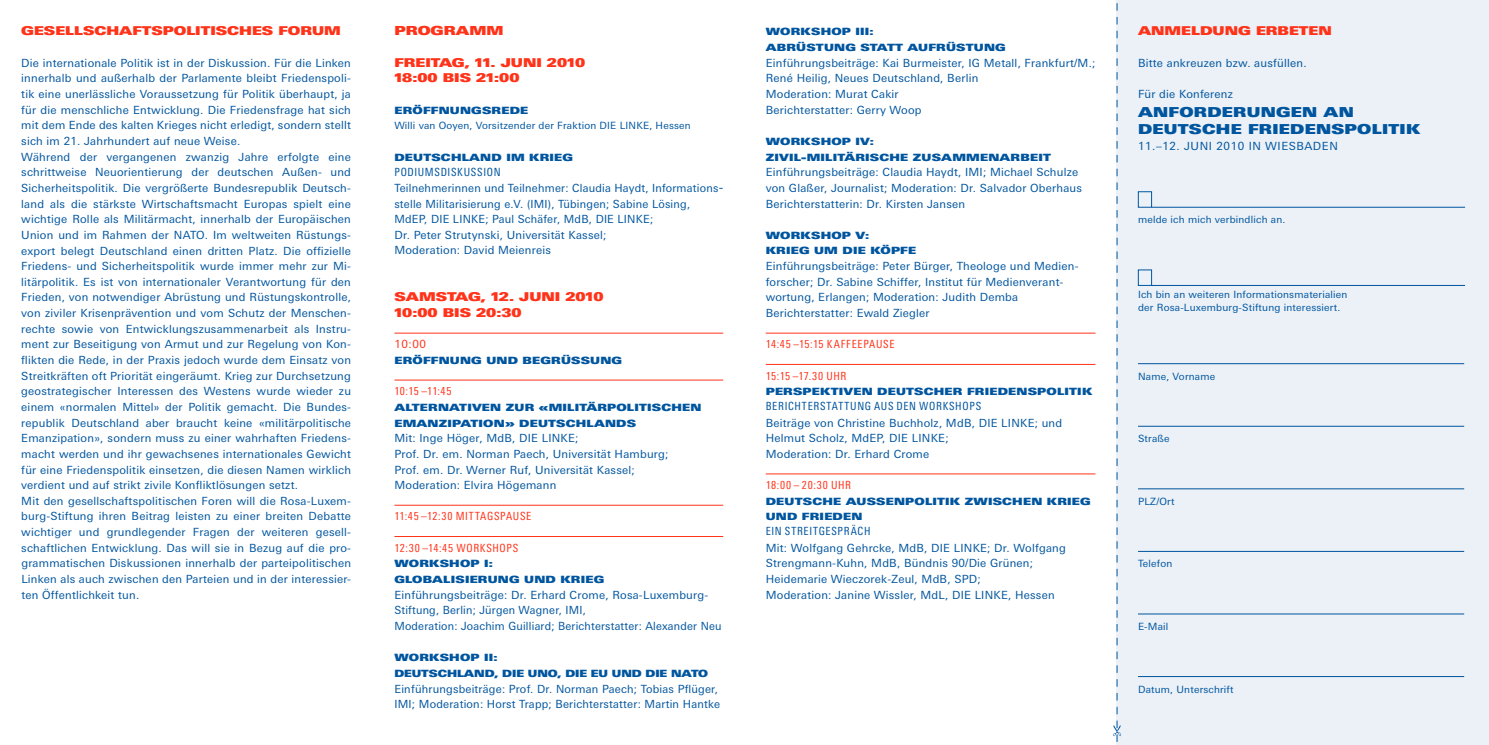
<style>
.page{position:relative;width:1489px;height:745px;background:#fff}
.page>*{position:absolute;margin:0;border:0;box-sizing:border-box;transform-origin:0 0}
.t1{font:13.75px/16.9px "Linotype Univers Extd X Black";letter-spacing:.02em;color:#00559f}
.t2{font:12.5px "Linotype Univers Extd X Black";color:#ff3319}
.t3{font:12.25px/15.6px "Linotype Univers Extd X Black";color:#ff3319}
.t4{font:11.25px/15.6px "Linotype Univers Basic";letter-spacing:.02em;color:#00559f}
.t5{font:condensed 11.25px "Linotype Univers";letter-spacing:.06em;color:#ff3319}
.t6{font:condensed 11.25px "Linotype Univers";letter-spacing:.06em;color:#00559f}
.t7{font:11.25px "Linotype Univers Basic";letter-spacing:.05em;color:#00559f}
.t8{font:11.25px "Linotype Univers Basic";color:#ff3319}
.t9{font:10px/15.6px "Linotype Univers Extd X Black";letter-spacing:.02em;color:#00559f}
.t10{font:10px/12.5px "Linotype Univers Basic";letter-spacing:.02em;color:#00559f}
.t11{font:10px/15.6px "Linotype Univers Extd X Black";letter-spacing:-.01em;color:#00559f}
.t12{font:10px "Linotype Univers Extd X Black";letter-spacing:.02em;color:#00559f;scale:.96 1}
</style>
<div class="page">
<div style="left:1116px;top:0;width:372px;height:744px;background:#ebf1f7"></div>
<hr style="left:394px;top:332px;width:329px;height:1px;background:#ff3319">
<hr style="left:394px;top:379px;width:329px;height:1px;background:#ff3319">
<hr style="left:394px;top:504px;width:329px;height:1px;background:#ff3319">
<hr style="left:394px;top:536px;width:329px;height:1px;background:#ff3319">
<hr style="left:765px;top:332px;width:330px;height:1px;background:#ff3319">
<hr style="left:765px;top:364px;width:330px;height:1px;background:#ff3319">
<hr style="left:765px;top:473px;width:330px;height:1px;background:#ff3319">
<div style="left:1137px;top:191px;width:14px;height:16px;border:1px solid #00559f"></div>
<hr style="left:1151px;top:207px;width:313px;height:1px;background:#00559f">
<hr style="left:1151px;top:285px;width:313px;height:1px;background:#00559f">
<hr style="left:1137px;top:363px;width:326px;height:1px;background:#00559f">
<hr style="left:1137px;top:425px;width:326px;height:1px;background:#00559f">
<hr style="left:1137px;top:488px;width:326px;height:1px;background:#00559f">
<hr style="left:1137px;top:550px;width:326px;height:1px;background:#00559f">
<hr style="left:1137px;top:613px;width:326px;height:1px;background:#00559f">
<hr style="left:1137px;top:675px;width:326px;height:1px;background:#00559f">
<svg style="left:1113px;top:3px;width:7px;height:739px"></svg>
<p class="t3" style="left:21px;top:23px;width:321px">GESELLSCHAFTSPOLITISCHES FORUM</p>
<p class="t4" style="left:21px;top:55px;width:331px">Die internationale Politik ist in der Diskussion. Für die Linken innerhalb und außerhalb der Parlamente bleibt Friedenspoli&shy;tik eine unerlässliche Voraussetzung für Politik überhaupt, ja für die menschliche Entwicklung. Die Friedensfrage hat sich mit dem Ende des kalten Krieges nicht erledigt, sondern stellt sich im 21. Jahrhundert auf neue Weise.<br>Während der vergangenen zwanzig Jahre erfolgte eine schrittweise Neuorientierung der deutschen Außen- und Sicherheitspolitik. Die vergrößerte Bundesrepublik Deutsch&shy;land als die stärkste Wirtschaftsmacht Europas spielt eine wichtige Rolle als M ilitärmacht, innerhalb der Europäischen U nion und im Rahmen der NATO</p>
<p class="t4" style="left:21px;top:227px;width:331px;text-indent:184px">. I m weltweiten Rüstungs&shy;export belegt Deutschland einen dritten Platz. Die offizielle Friedens- und Sicherheitspolitik wurde immer mehr zur M i&shy;litärpolitik. Es ist von internationaler Verantwortung für den Frieden, von notwendiger Abrüstung und Rüstungskontrolle, von ziviler Krisenprävention und vom Schutz der Menschen&shy;rechte sowie von Entwicklungszusammenarbeit als I nstru&shy;ment zur Beseitigung von Armut und zur Regelung von Kon&shy;flikten die Rede, in der Praxis jedoch wurde dem Einsatz von Streitkräften oft Priorität eingeräumt. Krieg zur Durchsetzung geostrategischer I nteressen des Westens wurde wieder zu einem «normalen M ittel» der Politik gemacht. Die Bundes&shy;republik Deutschland aber braucht keine «militärpolitische Emanzipation», sondern muss zu einer wahrhaften Friedens&shy;macht werden und ihr gewachsenes internationales Gewicht für eine Friedenspolitik einsetzen, die diesen Namen wirklich verdient und auf strikt zivile Konfliktlösungen setzt.<br>M it den gesellschaftspolitischen Foren will die Rosa-Luxem&shy;burg-Stiftung ihren Beitrag leisten zu einer breiten Debatte wichtiger und grundlegender Fragen der weiteren gesell&shy;schaftlichen Entwicklung. Das will sie in Bezug auf die pro&shy;grammatischen Diskussionen innerhalb der parteipolitischen Linken als auch zwischen den Parteien und in der interessier&shy;ten Öffentlichkeit tun.</p>
<p class="t2" style="left:394px;top:23px;width:111px">PROGRAMM</p>
<p class="t3" style="left:394px;top:54px;width:192px">FREITAG, 11. JUNI 2010<br>18:00 BIS 21:00</p>
<p class="t9" style="left:394px;top:102px;width:135px">ERÖFFNUNGSREDE</p>
<p class="t10" style="left:394px;top:119px;width:212px">Willi van Ooyen, Vorsitzender der Fraktion DIE</p>
<p class="t10" style="left:619px;top:119px;width:73px">LIN KE, Hessen</p>
<p class="t9" style="left:394px;top:149px;width:179px">DEUTSCHLAND IM KRIEG</p>
<p class="t6" style="left:394px;top:165px;width:108px">PODIUMSDISKUSSION</p>
<p class="t4" style="left:394px;top:180px;width:329px">Teilnehmerinnen und Teilnehmer: Claudia Haydt, I nformations&shy;stelle M ilitarisierung e.V. (IMI), Tübingen; Sabine Lösing,<br>MdEP, DIE</p>
<p class="t4" style="left:453px;top:211px;width:150px">LIN KE; Paul Schäfer, M dB, DIE</p>
<p class="t4" style="left:617px;top:211px;width:37px">LIN KE;</p>
<p class="t4" style="left:394px;top:227px;width:213px">Dr. Peter Strutynski, U niversität Kassel;<br>Moderation: David Meienreis</p>
<p class="t3" style="left:394px;top:289px;width:211px">SAMSTAG, 12. JUNI 2010<br>10:00 BIS 20:30</p>
<p class="t8" style="left:394px;top:337px;width:33px">10:00</p>
<p class="t9" style="left:394px;top:352px;width:228px">ERÖFFNUNG UND BEGRÜSSUNG</p>
<p class="t5" style="left:394px;top:384px;width:59px">10:15 –11:45</p>
<p class="t9" style="left:394px;top:399px;width:308px">ALTERNATIVEN ZUR «MILITÄRPOLITISCHEN<br>EMANZIPATION» DEUTSCHLANDS</p>
<p class="t4" style="left:394px;top:430px;width:132px">M it: I nge Höger, MdB, DIE</p>
<p class="t4" style="left:394px;top:430px;width:275px;text-indent:147px">LIN KE;<br>Prof. Dr. em. Norman Paech, U niversität Hamburg; Prof. em. Dr. Werner Ruf, U niversität Kassel; Moderation: Elvira Högemann</p>
<p class="t5" style="left:394px;top:509px;width:138px">11:45 –12:30 MITTAGSPAUSE</p>
<p class="t5" style="left:394px;top:541px;width:125px">12:30 –14:45 WORKSHOPS</p>
<p class="t9" style="left:394px;top:555px;width:210px">WORKSHOP I:<br>GLOBALISIERUNG UND KRIEG</p>
<p class="t4" style="left:394px;top:586px;width:329px">Einführungsbeiträge: Dr. Erhard Crome, Rosa-Luxemburg-<br>Stiftung, Berlin; Jürgen Wagner, IMI,<br>Moderation: Joachim Guilliard; Berichterstatter: Alexander Neu</p>
<p class="t11" style="left:394px;top:649px;width:145px">WORKSHOP II :<br>DEUTSCHLAND, DIE UNO</p>
<p class="t12" style="left:557px;top:666px;width:44px">, DIE EU</p>
<p class="t12" style="left:612px;top:666px;width:72px">UND DIE NATO</p>
<p class="t4" style="left:394px;top:680px;width:327px">Einführungsbeiträge: Prof. Dr. Norman Paech; Tobias Pflüger,<br>IMI ; M oderation: Horst Trapp; Berichterstatter: Martin Hantke</p>
<p class="t9" style="left:765px;top:24px;width:240px">WORKSHOP III :<br>ABRÜSTUNG STATT AUFRÜSTUNG</p>
<p class="t4" style="left:765px;top:55px;width:331px">Einführungsbeiträge: Kai Burmeister, IG Metall, Frankfurt/M .; René Heilig, Neues Deutschland, Berlin<br>Moderation: M urat Cakir<br>Berichterstatter: Gerry Woop</p>
<p class="t9" style="left:765px;top:133px;width:287px">WORKSHOP IV:<br>ZIVIL-MILITÄRISCHE ZUSAMMENARBEIT</p>
<p class="t4" style="left:765px;top:164px;width:318px">Einführungsbeiträge: Claudia Haydt, IMI; M ichael Schulze von Glaßer, Journalist; Moderation: Dr. Salvador Oberhaus<br>Berichterstatterin: Dr. Kirsten Jansen</p>
<p class="t9" style="left:765px;top:227px;width:152px">WORKSHOP V:<br>KRIEG UM DIE KÖPFE</p>
<p class="t4" style="left:765px;top:258px;width:313px">Einführungsbeiträge: Peter Bürger, Theologe und Medien&shy;forscher; Dr. Sabine Schiffer, I nstitut für M edienverant&shy;wortung, Erlangen; Moderation: Judith Demba Berichterstatter: Ewald Ziegler</p>
<p class="t5" style="left:765px;top:337px;width:130px">14:45 –15:15 KAFFEEPAUSE</p>
<p class="t5" style="left:765px;top:369px;width:82px">15:15 –17.30 UHR</p>
<p class="t9" style="left:765px;top:383px;width:328px">PERSPEKTIVEN DEUTSCHER FRIEDENSPOLITIK</p>
<p class="t6" style="left:765px;top:399px;width:217px">BERICHTERSTATTUNG AUS DEN WORKSHOPS</p>
<p class="t4" style="left:765px;top:414px;width:220px">Beiträge von Christine Buchholz, MdB, DIE</p>
<p class="t4" style="left:1001px;top:414px;width:62px">LIN KE; und</p>
<p class="t4" style="left:765px;top:430px;width:131px">Helmut Scholz, MdEP, DIE</p>
<p class="t4" style="left:765px;top:430px;width:184px;text-indent:146px">LIN KE;<br>Moderation: Dr. Erhard Crome</p>
<p class="t5" style="left:765px;top:478px;width:87px">18:00 – 20:30 UHR</p>
<p class="t9" style="left:765px;top:493px;width:325px">DEUTSCHE AUSSENPOLITIK ZWISCHEN KRIEG<br>UND FRIEDEN</p>
<p class="t6" style="left:765px;top:524px;width:106px">EIN STREITGESPRÄCH</p>
<p class="t4" style="left:765px;top:539px;width:173px">M it: Wolfgang Gehrcke, MdB, DIE</p>
<p class="t4" style="left:765px;top:539px;width:302px;text-indent:188px">LIN KE; Dr. Wolfgang Strengmann-Kuhn, MdB, Bündnis 90/Die Grünen; Heidemarie Wieczorek-Zeul, MdB, SPD;<br>Moderation: Janine Wissler, MdL, DIE</p>
<p class="t4" style="left:974px;top:586px;width:82px">LIN KE, Hessen</p>
<p class="t3" style="left:1137px;top:23px;width:195px">ANMELDUNG ERBETEN</p>
<p class="t4" style="left:1137px;top:55px;width:170px">Bitte ankreuzen bzw. ausfüllen.</p>
<p class="t4" style="left:1137px;top:86px;width:96px">Für die Konferenz</p>
<p class="t1" style="left:1137px;top:103px;width:284px">ANFORDERUNGEN AN<br>DEUTSCHE FRIEDENSPOLITIK</p>
<p class="t7" style="left:1137px;top:140px;width:201px">11.–12. Juni 2010 in Wiesbaden</p>
<p class="t10" style="left:1137px;top:213px;width:149px">melde ich mich verbindlich an.</p>
<p class="t10" style="left:1137px;top:288px;width:211px">Ich bin an weiteren I nformationsmaterialien der Rosa-Luxemburg-Stiftung interessiert.</p>
<p class="t10" style="left:1137px;top:369px;width:79px">Name, Vorname</p>
<p class="t10" style="left:1137px;top:432px;width:33px">Straße</p>
<p class="t10" style="left:1137px;top:494px;width:38px">PLZ/Ort</p>
<p class="t10" style="left:1137px;top:557px;width:36px">Telefon</p>
<p class="t10" style="left:1137px;top:619px;width:32px">E-Mail</p>
<p class="t10" style="left:1137px;top:682px;width:97px">Datum, U nterschrift</p>
</div>
